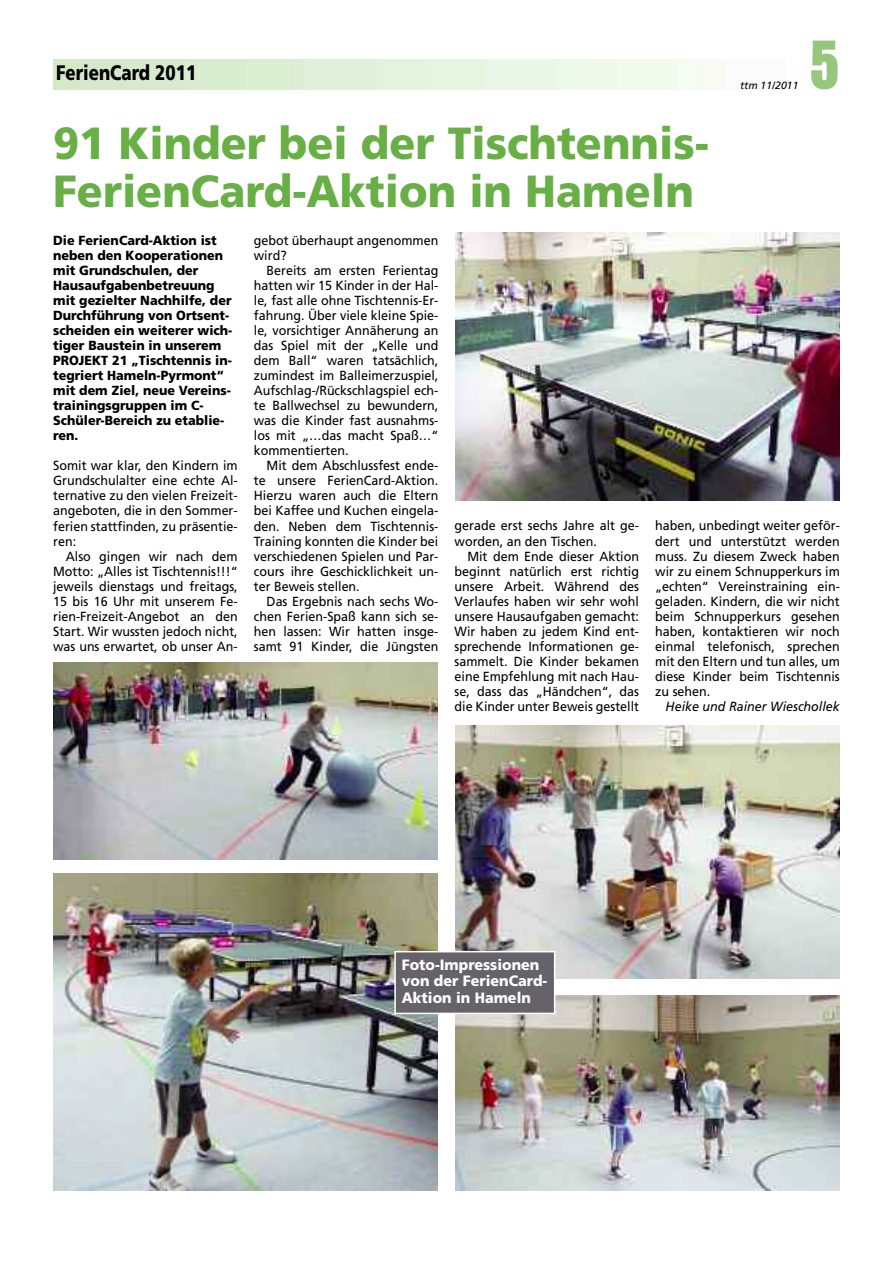
<style>
.page{position:relative;width:893px;height:1263px;background:#fff}
.page>*{position:absolute;margin:0;border:0;box-sizing:border-box;transform-origin:0 0}
.t1{font:700 condensed 72px "Aurora BT";color:#95c77d}
.t2{font:900 45px/48px "Frutiger";color:#68af45;scale:.95 1}
.t3{font:900 21px "Frutiger";color:#000;scale:.8 1}
.t4{font:900 15px/16.5px "Frutiger";color:#fff;scale:.95 1}
.t5{font:13.2px/15px "Frutiger";color:#000;text-align:justify;scale:.95 1}
.t6{font:900 13.2px/15px "Frutiger";color:#000;scale:.95 1}
.t7{font:italic 13.2px "Frutiger";color:#000;scale:.95 1}
.t8{font:italic 10.5px "Frutiger";color:#000}
</style>
<div class="page">
<img style="left:53px;top:662px;width:384px;height:198px">
<img style="left:456px;top:233px;width:384px;height:267px">
<img style="left:53px;top:874px;width:384px;height:317px">
<img style="left:456px;top:995px;width:384px;height:196px">
<img style="left:456px;top:726px;width:384px;height:252px">
<div style="left:396px;top:952px;width:158px;height:61px;background:#656269"></div>
<div style="left:394px;top:951px;width:161px;height:63px;border:2px solid #fff"></div>
<h3 class="t3" style="left:56px;top:60px;width:177px">FerienCard 2011</h3>
<p class="t8" style="left:740px;top:79px;width:60px">ttm 11/2011</p>
<h1 class="t1" style="left:809px;top:22px;width:32px">5</h1>
<h2 class="t2" style="left:53px;top:119px;width:692px">91 Kinder bei der Tischtennis-<br>FerienCard-Aktion in Hameln</h2>
<p class="t6" style="left:53px;top:233px;width:190px">Die FerienCard-Aktion ist neben den Kooperationen mit Grundschulen, der<br>Hausaufgabenbetreuung mit gezielter Nachhilfe, der<br>Durchführung von Ortsent&shy;scheiden ein weiterer wich&shy;tiger Baustein in unserem<br>PROJEKT 21 „Tischtennis in&shy;tegriert Hameln-Pyrmont“ mit dem Ziel, neue Vereins&shy;trainingsgruppen im C-<br>Schüler-Bereich zu etablie&shy;ren.</p>
<p class="t5" style="left:53px;top:458px;width:196px">Somit war klar, den Kindern im Grundschulalter eine echte Al&shy;ternative zu den vielen Freizeit&shy;angeboten, die in den Sommer&shy;ferien stattfinden, zu präsentie&shy;ren:</p>
<p class="t5" style="left:53px;top:548px;width:196px;text-indent:13px">Also gingen wir nach dem Motto: „Alles ist Tischtennis!!!“ jeweils dienstags und freitags, 15 bis 16 Uhr mit unserem Fe&shy;rien-Freizeit-Angebot an den Start. Wir wussten jedoch nicht, was uns erwartet, ob unser An-</p>
<p class="t5" style="left:254px;top:233px;width:196px">gebot überhaupt angenommen wird?</p>
<p class="t5" style="left:254px;top:263px;width:196px;text-indent:13px">Bereits am ersten Ferientag hatten wir 15 Kinder in der Hal&shy;le, fast alle ohne Tischtennis-Er&shy;fahrung. Über viele kleine Spie&shy;le, vorsichtiger Annäherung an das Spiel mit der „Kelle und dem Ball“ waren tatsächlich, zumindest im Balleimerzuspiel, Aufschlag-/Rückschlagspiel ech&shy;te Ballwechsel zu bewundern, was die Kinder fast ausnahms&shy;los mit „…das macht Spaß…“ kommentierten.</p>
<p class="t5" style="left:254px;top:458px;width:196px;text-indent:13px">Mit dem Abschlussfest ende&shy;te unsere FerienCard-Aktion.<br>Hierzu waren auch die Eltern bei Kaffee und Kuchen eingela&shy;den. Neben dem Tischtennis-Training konnten die Kinder bei verschiedenen Spielen und Par&shy;cours ihre Geschicklichkeit un&shy;ter Beweis stellen.</p>
<p class="t5" style="left:254px;top:593px;width:196px;text-indent:13px">Das Ergebnis nach sechs Wo&shy;chen Ferien-Spaß kann sich se&shy;hen lassen: Wir hatten insge&shy;samt 91 Kinder, die Jüngsten</p>
<p class="t5" style="left:655px;top:518px;width:196px">haben, unbedingt weiter geför&shy;dert und unterstützt werden muss. zu diesem zweck haben wir zu einem Schnupperkurs im „echten“ Vereinstraining ein&shy;geladen. Kindern, die wir nicht beim Schnupperkurs gesehen haben, kontaktieren wir noch einmal telefonisch, sprechen mit den Eltern und tun alles, um diese Kinder beim Tischtennis zu sehen.</p>
<p class="t7" style="left:666px;top:698px;width:185px">Heike und Rainer Wieschollek</p>
<p class="t5" style="left:455px;top:518px;width:196px">gerade erst sechs Jahre alt ge&shy;worden, an den Tischen.</p>
<p class="t5" style="left:455px;top:548px;width:196px;text-indent:13px">Mit dem Ende dieser Aktion beginnt natürlich erst richtig unsere Arbeit. Während des Verlaufes haben wir sehr wohl unsere Hausaufgaben gemacht:<br>Wir haben zu jedem Kind ent&shy;sprechende Informationen ge&shy;sammelt. Die Kinder bekamen eine Empfehlung mit nach Hau&shy;se, dass das „Händchen“, das die Kinder unter Beweis gestellt</p>
<p class="t4" style="left:402px;top:956px;width:155px">Foto-Impressionen von der FerienCard-<br>Aktion in Hameln</p>
</div>
